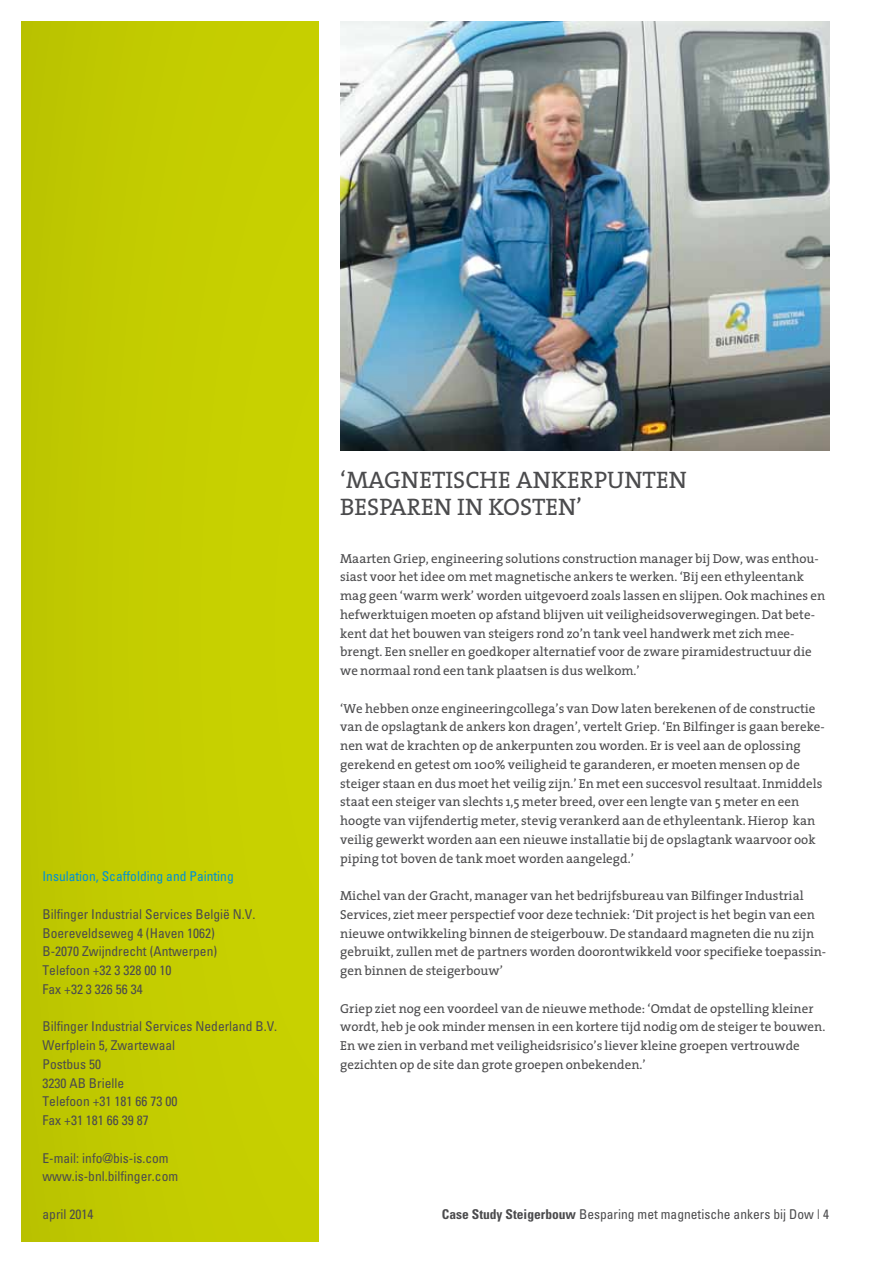
<style>
.page{position:relative;width:893px;height:1263px;background:#fff}
.page>*{position:absolute;margin:0;border:0;box-sizing:border-box;transform-origin:0 0}
.t1{font:24px/26.2px "The Serif";letter-spacing:.14em;color:#4b4b4d}
.t2{font:condensed 13.5px/18.8px "Univers";color:#4b4b4d}
.t3{font:condensed 13.5px "Univers";color:#0090d4}
.t4{font:13.05px/18.8px "The Serif";color:#4b4b4d}
.s1{font-weight:700}
</style>
<div class="page">
<div style="left:21px;top:21px;width:298px;height:1221px;background:#c5cd00"></div>
<img style="left:340px;top:21px;width:489px;height:429px">
<h1 class="t1" style="left:340px;top:466px;width:348px">‘Magnetis che ankerpunten besparen in kosten’</h1>
<p class="t4" style="left:340px;top:548px;width:487px">Maarten Griep, engineering solutions construction manager bij Dow, was enthou&shy;siast voor het idee om met magnetische ankers te werken. ‘Bij een ethyleentank mag geen ‘warm werk’ worden uitgevoerd zoals lassen en slijpen. Ook machines en hefwerktuigen moeten op afstand blijven uit veiligheidsoverwegingen. Dat bete&shy;kent dat het bouwen van steigers rond zo’n tank veel handwerk met zich mee&shy;brengt. Een sneller en goedkoper alternatief voor de zware piramidestructuur die we normaal rond een tank plaatsen is dus welkom.’</p>
<p class="t4" style="left:340px;top:698px;width:486px">‘We hebben onze engineeringcollega’s van Dow laten berekenen of de constructie van de opslagtank de ankers kon dragen’, vertelt Griep. ‘En Bilfinger is gaan bereke&shy;nen wat de krachten op de ankerpunten zou worden. Er is veel aan de oplossing gerekend en getest om 100% veiligheid te garanderen, er moeten mensen op de steiger staan en dus moet het veilig zijn.’ En met een succesvol resultaat. Inmiddels staat een steiger van slechts 1,5 meter breed, over een lengte van 5 meter en een hoogte van vijfendertig meter, stevig verankerd aan de ethyleentank. Hierop kan veilig gewerkt worden aan een nieuwe installatie bij de opslagtank waarvoor ook piping tot boven de tank moet worden aangelegd.’</p>
<p class="t4" style="left:340px;top:886px;width:488px">Michel van der Gracht, manager van het bedrijfsbureau van Bilfinger Industrial Services, ziet meer perspectief voor deze techniek: ‘Dit project is het begin van een nieuwe ontwikkeling binnen de steigerbouw. De standaard magneten die nu zijn gebruikt, zullen met de partners worden doorontwikkeld voor specifieke toepassin&shy;gen binnen de steigerbouw’</p>
<p class="t4" style="left:340px;top:998px;width:487px">Griep ziet nog een voordeel van de nieuwe methode: ‘Omdat de opstelling kleiner wordt, heb je ook minder mensen in een kortere tijd nodig om de steiger te bouwen.<br>En we zien in verband met veiligheidsrisico’s liever kleine groepen vertrouwde gezichten op de site dan grote groepen onbekenden.’</p>
<p class="t3" style="left:43px;top:868px;width:193px">Insulation, Scaffolding and Painting</p>
<p class="t2" style="left:43px;top:904px;width:214px">Bilfinger Industrial Services België N.V.<br>Boereveldseweg 4 (Haven 1062)<br>B-2070 Zwijndrecht (Antwerpen)<br>Telefoon +32 3 328 00 10<br>Fax +32 3 326 56 34</p>
<p class="t2" style="left:43px;top:1017px;width:236px">Bilfinger Industrial Services Nederland B.V.<br>Werfplein 5, Zwartewaal<br>Postbus 50<br>3230 AB Brielle<br>Telefoon +31 181 66 73 00<br>Fax +31 181 66 39 87</p>
<p class="t2" style="left:43px;top:1148px;width:137px">E-mail: info@bis-is.com www.is-bnl.bilfinger.com</p>
<p class="t2" style="left:43px;top:1204px;width:52px">april 2014</p>
<p class="t2" style="left:442px;top:1204px;width:389px"><span class="s1">Case Study Steigerbouw</span> Besparing met magnetische ankers bij Dow | 4</p>
</div>
